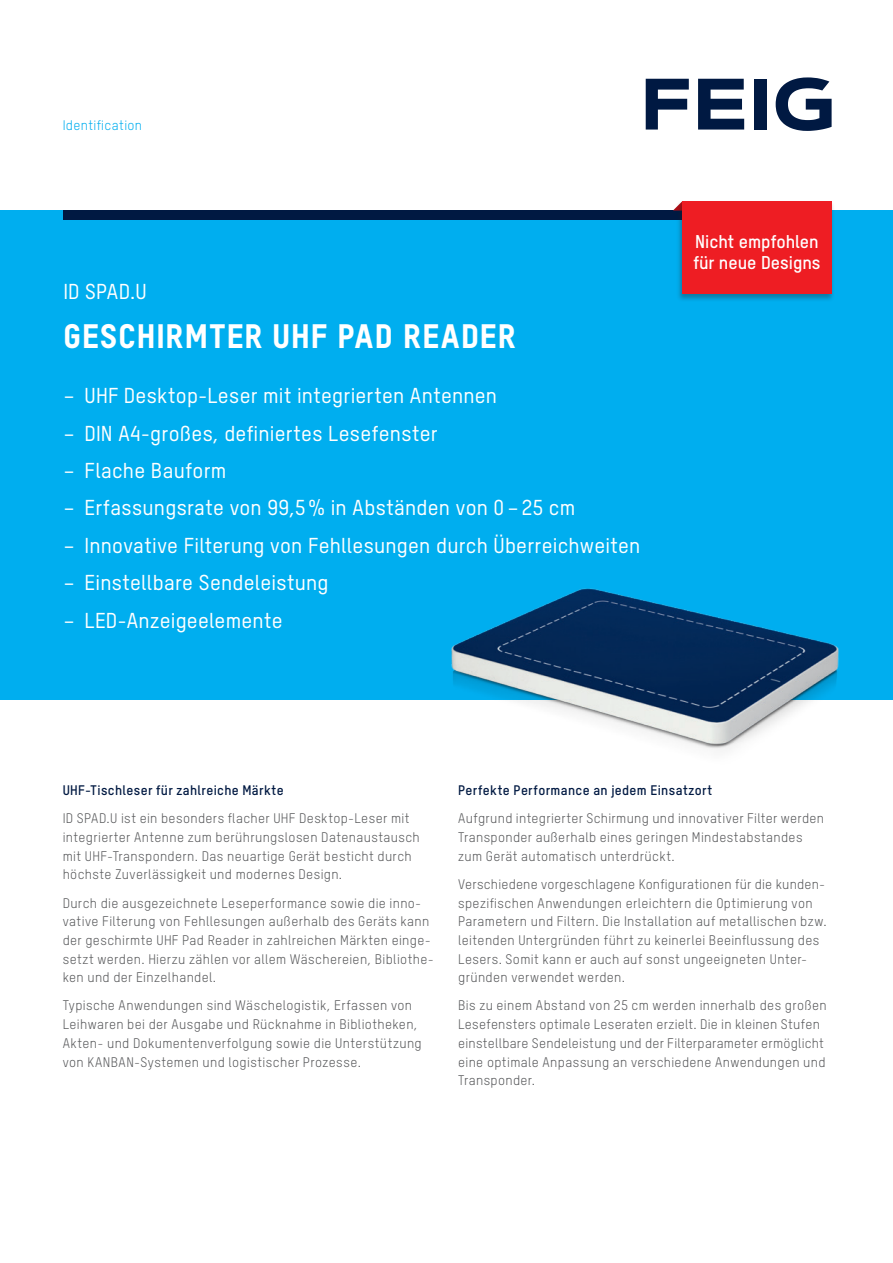
<style>
.page{position:relative;width:893px;height:1263px;background:#fff}
.page>*{position:absolute;margin:0;border:0;box-sizing:border-box;transform-origin:0 0}
.t1{font:33px "T Star Heavy";letter-spacing:.035em;color:#fff}
.t2{font:21px "T Star Medium";letter-spacing:.015em;color:#fff}
.t3{font:18px/21.6px "T Star Bold";color:#fff}
.t4{font:13.5px/18.8px "T Star Regular";letter-spacing:.025em;color:#57585a}
.t5{font:13.5px "T Star Bold";letter-spacing:.03em;color:#001942}
.t6{font:13.5px "T Star Regular";letter-spacing:.025em;color:#00aeef}
</style>
<div class="page">
<div style="left:0;top:210px;width:893px;height:490px;background:#00aeef"></div>
<div style="left:63px;top:210px;width:635px;height:10px;background:#001942"></div>
<img style="left:451px;top:588px;width:388px;height:162px">
<svg style="left:646px;top:79px;width:43px;height:51px"></svg>
<svg style="left:698px;top:79px;width:46px;height:51px"></svg>
<div style="left:755px;top:79px;width:12px;height:51px;background:#001942"></div>
<svg style="left:776px;top:77px;width:56px;height:54px"></svg>
<div style="left:676px;top:200px;width:159px;height:102px;background:#231f20;opacity:.35"></div>
<div style="left:682px;top:201px;width:150px;height:92px;background:#ee1d23"></div>
<p class="t6" style="left:63px;top:117px;width:81px">Identification</p>
<h2 class="t2" style="left:63px;top:279px;width:85px">ID SPAD.U</h2>
<h1 class="t1" style="left:64px;top:315px;width:454px">GESCHIRMTER UHF PAD READER</h1>
<h2 class="t2" style="left:63px;top:383px;width:435px">– UHF Desktop-Leser mit integrierten Antennen</h2>
<h2 class="t2" style="left:63px;top:420px;width:376px">– DIN A4-großes, definiertes Lesefenster</h2>
<h2 class="t2" style="left:63px;top:458px;width:165px">– Flache Bauform</h2>
<h2 class="t2" style="left:63px;top:495px;width:513px">– Erfassungsrate von 99,5% in Abständen von 0 – 25 cm</h2>
<h2 class="t2" style="left:63px;top:532px;width:579px">– Innovative Filterung von Fehllesungen durch Überreichweiten</h2>
<h2 class="t2" style="left:63px;top:570px;width:267px">– Einstellbare Sendeleistung</h2>
<h2 class="t2" style="left:63px;top:607px;width:221px">– LED-Anzeigeelemente</h2>
<h3 class="t3" style="left:693px;top:230px;width:129px">Nicht empfohlen für neue Designs</h3>
<p class="t5" style="left:63px;top:782px;width:223px">UHF-Tischleser für zahlreiche Märkte</p>
<p class="t4" style="left:63px;top:809px;width:359px">ID SPAD.U ist ein besonders flacher UHF Desktop-Leser mit integrierter Antenne zum berührungslosen Datenaustausch mit UHF-Transpondern. Das neuartige Gerät besticht durch höchste Zuverlässigkeit und modernes Design.</p>
<p class="t4" style="left:63px;top:893px;width:373px">Durch die ausgezeichnete Leseperformance sowie die inno&shy;vative Filterung von Fehllesungen außerhalb des Geräts kann der geschirmte UHF Pad Reader in zahlreichen Märkten einge&shy;setzt werden. Hierzu zählen vor allem Wäschereien, Bibliothe&shy;ken und der Einzelhandel.</p>
<p class="t4" style="left:63px;top:996px;width:360px">Typische Anwendungen sind Wäschelogistik, Erfassen von Leihwaren bei der Ausgabe und Rücknahme in Bibliotheken, Akten- und Dokumentenverfolgung sowie die Unterstützung von KANBAN-Systemen und logistischer Prozesse.</p>
<p class="t5" style="left:458px;top:782px;width:255px">Perfekte Performance an jedem Einsatzort</p>
<p class="t4" style="left:458px;top:809px;width:367px">Aufgrund integrierter Schirmung und innovativer Filter werden<br>Transponder außerhalb eines geringen Mindestabstandes zum Gerät automatisch unterdrückt.</p>
<p class="t4" style="left:458px;top:874px;width:370px">Verschiedene vorgeschlagene Konfigurationen für die kunden&shy;spezifischen Anwendungen erleichtern die Optimierung von Parametern und Filtern. Die Installation auf metallischen bzw. leitenden Untergründen führt zu keinerlei Beeinflussung des Lesers. Somit kann er auch auf sonst ungeeigneten Unter&shy;gründen verwendet werden.</p>
<p class="t4" style="left:458px;top:996px;width:370px">Bis zu einem Abstand von 25 cm werden innerhalb des großen Lesefensters optimale Leseraten erzielt. Die in kleinen Stufen einstellbare Sendeleistung und der Filterparameter ermöglicht eine optimale Anpassung an verschiedene Anwendungen und Transponder.</p>
</div>
